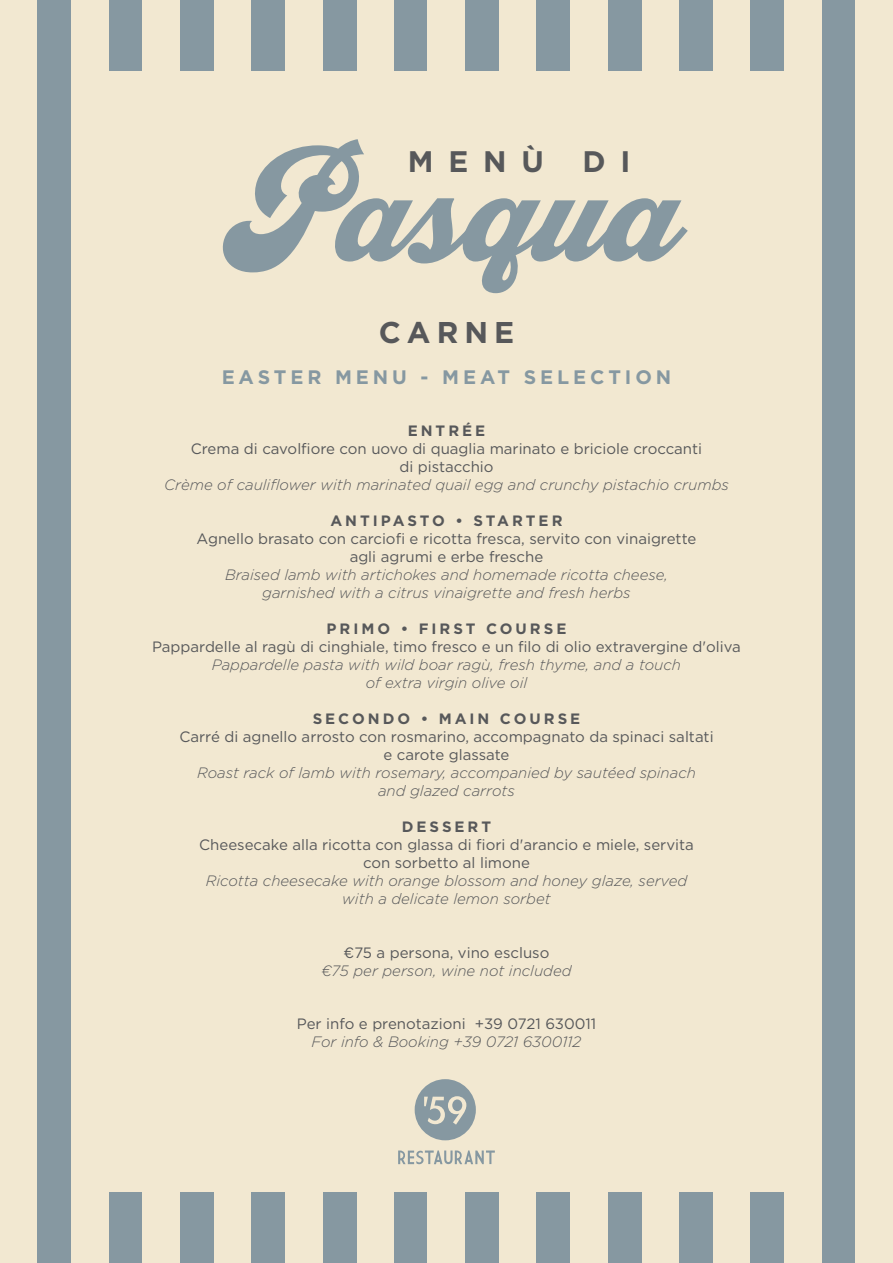
<style>
.page{position:relative;width:893px;height:1263px;background:#fff}
.page>*{position:absolute;margin:0;border:0;box-sizing:border-box;transform-origin:0 0}
.t1{font:700 137.4px "Dreamboat";color:#8698a1}
.t2{font:700 30px "Gotham";letter-spacing:.2em;color:#57585a}
.t3{font:700 29.7px "Gotham";color:#57585a}
.t4{font:700 19.5px "Gotham";letter-spacing:.2em;color:#8698a1}
.t5{font:italic 300 15px/18px "Gotham";color:#57585a;text-align:center}
.t6{font:15px/18px "Gotham";color:#57585a;text-align:center}
.t7{font:700 15px "Gotham";letter-spacing:.2em;color:#57585a}
</style>
<div class="page">
<div style="left:0;top:0;width:37px;height:1263px;background:#f2e8d1"></div>
<div style="left:71px;top:0;width:38px;height:1263px;background:#f2e8d1"></div>
<div style="left:37px;top:0;width:34px;height:1263px;background:#8698a1"></div>
<div style="left:109px;top:0;width:33px;height:1263px;background:#8698a1"></div>
<div style="left:142px;top:0;width:38px;height:1263px;background:#f2e8d1"></div>
<div style="left:214px;top:0;width:37px;height:1263px;background:#f2e8d1"></div>
<div style="left:180px;top:0;width:34px;height:1263px;background:#8698a1"></div>
<div style="left:251px;top:0;width:34px;height:1263px;background:#8698a1"></div>
<div style="left:285px;top:0;width:38px;height:1263px;background:#f2e8d1"></div>
<div style="left:357px;top:0;width:37px;height:1263px;background:#f2e8d1"></div>
<div style="left:323px;top:0;width:34px;height:1263px;background:#8698a1"></div>
<div style="left:394px;top:0;width:34px;height:1263px;background:#8698a1"></div>
<div style="left:428px;top:0;width:37px;height:1263px;background:#f2e8d1"></div>
<div style="left:499px;top:0;width:37px;height:1263px;background:#f2e8d1"></div>
<div style="left:465px;top:0;width:34px;height:1263px;background:#8698a1"></div>
<div style="left:536px;top:0;width:34px;height:1263px;background:#8698a1"></div>
<div style="left:570px;top:0;width:38px;height:1263px;background:#f2e8d1"></div>
<div style="left:641px;top:0;width:38px;height:1263px;background:#f2e8d1"></div>
<div style="left:608px;top:0;width:33px;height:1263px;background:#8698a1"></div>
<div style="left:679px;top:0;width:34px;height:1263px;background:#8698a1"></div>
<div style="left:713px;top:0;width:37px;height:1263px;background:#f2e8d1"></div>
<div style="left:784px;top:0;width:38px;height:1263px;background:#f2e8d1"></div>
<div style="left:750px;top:0;width:34px;height:1263px;background:#8698a1"></div>
<div style="left:822px;top:0;width:34px;height:1263px;background:#8698a1"></div>
<div style="left:856px;top:0;width:37px;height:1263px;background:#f2e8d1"></div>
<div style="left:90px;top:71px;width:713px;height:1121px;background:#f2e8d1"></div>
<svg style="left:415px;top:1079px;width:61px;height:61px"></svg>
<svg style="left:398px;top:1150px;width:97px;height:14px"></svg>
<h1 class="t1" style="left:229px;top:132px;width:456px">Pasqua</h1>
<h3 class="t3" style="left:408px;top:142px;width:138px">MENÙ</h3>
<h3 class="t3" style="left:582px;top:142px;width:50px">D I</h3>
<h2 class="t2" style="left:379px;top:313px;width:137px">CARNE</h2>
<h3 class="t4" style="left:222px;top:364px;width:451px">EASTER MENU - MEAT SELECTION</h3>
<p class="t7" style="left:408px;top:421px;width:79px">ENTRÉE</p>
<p class="t6" style="left:191px;top:439px;width:513px">Crema di cavolfiore con uovo di quaglia marinato e briciole croccanti di pistacchio</p>
<p class="t5" style="left:164px;top:475px;width:566px">Crème of cauliflower with marinated quail egg and crunchy pistachio crumbs</p>
<p class="t7" style="left:330px;top:511px;width:234px">ANTIPASTO • STARTER</p>
<p class="t6" style="left:197px;top:529px;width:501px">Agnello brasato con carciofi e ricotta fresca, servito con vinaigrette agli agrumi e erbe fresche</p>
<p class="t5" style="left:225px;top:565px;width:444px">Braised lamb with artichokes and homemade ricotta cheese, garnished with a citrus vinaigrette and fresh herbs</p>
<p class="t7" style="left:327px;top:619px;width:241px">PRIMO • FIRST COURSE</p>
<p class="t6" style="left:152px;top:637px;width:590px">Pappardelle al ragù di cinghiale, timo fresco e un filo di olio extravergine d'oliva</p>
<p class="t5" style="left:212px;top:655px;width:471px">Pappardelle pasta with wild boar ragù, fresh thyme, and a touch of extra virgin olive oil</p>
<p class="t7" style="left:313px;top:709px;width:269px">SECONDO • MAIN COURSE</p>
<p class="t6" style="left:179px;top:727px;width:536px">Carré di agnello arrosto con rosmarino, accompagnato da spinaci saltati e carote glassate</p>
<p class="t5" style="left:197px;top:763px;width:500px">Roast rack of lamb with rosemary, accompanied by sautéed spinach and glazed carrots</p>
<p class="t7" style="left:402px;top:817px;width:91px">DESSERT</p>
<p class="t6" style="left:199px;top:835px;width:496px">Cheesecake alla ricotta con glassa di fiori d'arancio e miele, servita con sorbetto al limone</p>
<p class="t5" style="left:206px;top:871px;width:483px">Ricotta cheesecake with orange blossom and honey glaze, served with a delicate lemon sorbet</p>
<p class="t6" style="left:344px;top:943px;width:207px">€75 a persona, vino escluso</p>
<p class="t5" style="left:321px;top:961px;width:252px">€75 per person, wine not included</p>
<p class="t6" style="left:297px;top:1014px;width:301px">Per info e prenotazioni +39 0721 630011</p>
<p class="t5" style="left:312px;top:1032px;width:271px">For info &amp; Booking +39 0721 6300112</p>
</div>
